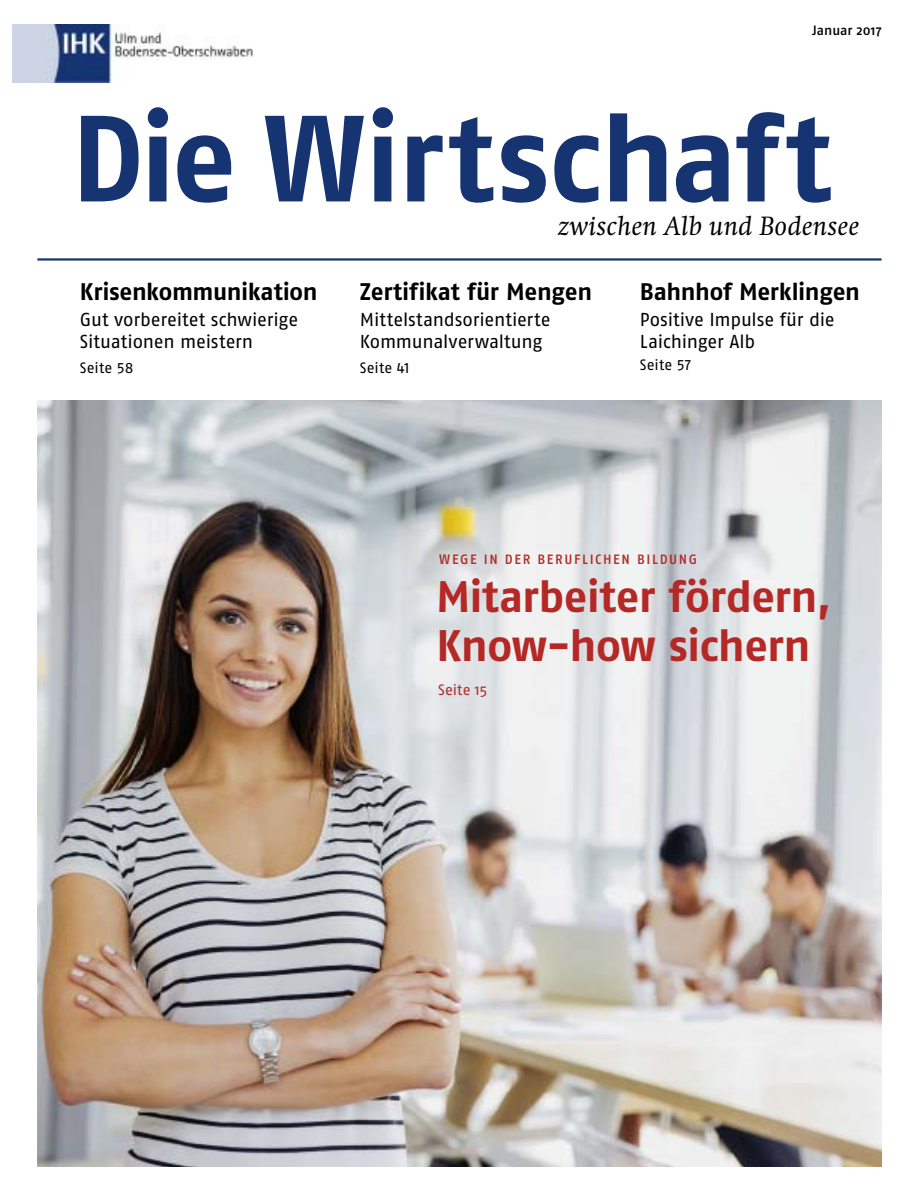
<style>
.page{position:relative;width:919px;height:1191px;background:#fff}
.page>*{position:absolute;margin:0;border:0;box-sizing:border-box;transform-origin:0 0}
.t1{font:700 122.25px "Fago OT";letter-spacing:-.01em;color:#173472}
.t2{font:700 44.1px/48px "Fago OT";letter-spacing:-.01em;color:#b42925}
.t3{font:italic 27px "Swift LT Pro";letter-spacing:.015em;color:#000}
.t4{font:700 24px "Fago OT";letter-spacing:-.015em;color:#000}
.t5{font:18.75px/22px "Fago OT";letter-spacing:-.01em;color:#000}
.t6{font:15px "Fago OT";letter-spacing:.01em;color:#000}
.t7{font:15px "Fago OT";letter-spacing:.01em;color:#b42925}
.t8{font:500 13.5px "Fago OT";letter-spacing:.115em;color:#b42925}
.t9{font:500 13.5px "Fago OT";letter-spacing:-.005em;color:#000}
</style>
<div class="page">
<img style="left:37px;top:401px;width:844px;height:765px">
<img style="left:13px;top:25px;width:240px;height:57px">
<hr style="left:37px;top:258px;width:844px;height:2px;background:#173472">
<p class="t9" style="left:812px;top:26px;width:71px">Januar 2017</p>
<h1 class="t1" style="left:71px;top:113px;width:762px">Die Wirtschaft</h1>
<h3 class="t3" style="left:558px;top:215px;width:302px">zwischen Alb und Bodensee</h3>
<p class="t4" style="left:80px;top:282px;width:239px">Krisenkommunikation</p>
<p class="t5" style="left:80px;top:310px;width:220px">Gut vorbereitet schwierige<br>Situationen meistern</p>
<p class="t6" style="left:80px;top:362px;width:55px">Seite 58</p>
<p class="t4" style="left:360px;top:282px;width:234px">Zertifikat für Mengen</p>
<p class="t5" style="left:360px;top:310px;width:192px">Mittelstandsorientierte<br>Kommunalverwaltung</p>
<p class="t6" style="left:360px;top:362px;width:51px">Seite 41</p>
<p class="t4" style="left:639px;top:282px;width:221px">Bahnhof Merklingen</p>
<p class="t5" style="left:639px;top:310px;width:196px">Positive Impulse für die<br>Laichinger Alb</p>
<p class="t6" style="left:639px;top:359px;width:53px">Seite 57</p>
<p class="t8" style="left:439px;top:554px;width:259px">WEGE IN DER BERUFLICHEN BILDUNG</p>
<h2 class="t2" style="left:436px;top:577px;width:396px">Mitarbeiter fördern,<br>Know-how sichern</h2>
<p class="t7" style="left:438px;top:683px;width:51px">Seite 15</p>
</div>
